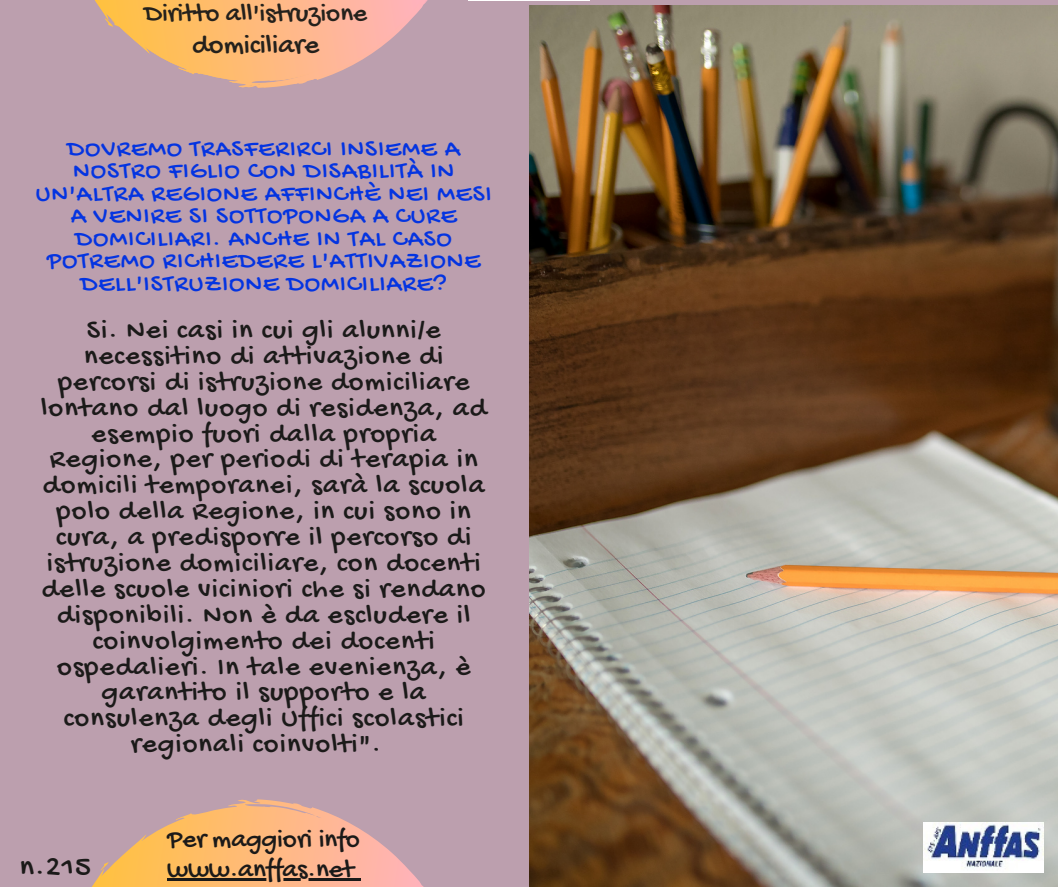
<style>
.page{position:relative;width:1058px;height:887px;background:#fff}
.page>*{position:absolute;margin:0;border:0;box-sizing:border-box;transform-origin:0 0}
.t1{font:30px "Gochi Hand";color:#1b1a19}
.t2{font:28.5px/25.8px "Gochi Hand";letter-spacing:.04em;color:#1b1a19;text-align:center}
.t3{font:28.5px "Gochi Hand";color:#24211c}
.t4{font:27px "Gochi Hand";color:#1b1a19}
.t5{font:27px "Gochi Hand";color:#24211c}
.t6{font:25.5px/22.5px "Gochi Hand";letter-spacing:.04em;color:#0434e1;text-align:center}
</style>
<div class="page">
<div style="left:0;top:0;width:1058px;height:886px;background:#bc9fae"></div>
<svg style="left:92px;top:799px;width:331px;height:87px"></svg>
<svg style="left:95px;top:0;width:374px;height:88px"></svg>
<img style="left:469px;top:0;width:120px;height:1px">
<img style="left:529px;top:5px;width:529px;height:881px">
<img style="left:923px;top:822px;width:120px;height:50px">
<hr style="left:167px;top:877px;width:187px;height:3px;background:#1b1a19">
<svg style="left:354px;top:877px;width:6px;height:3px"></svg>
<p class="t5" style="left:144px;top:0;width:224px">Diritto all'istruzione</p>
<p class="t3" style="left:192px;top:30px;width:128px">domiciliare</p>
<p class="t6" style="left:36px;top:139px;width:457px">DOVREMO TRASFERIRCI INSIEME A<br>NOSTRO FIGLIO CON DISABILITÀ IN<br>UN'ALTRA REGIONE AFFINCHÈ NEI MESI<br>A VENIRE SI SOTTOPONGA A CURE<br>DOMICILIARI. ANCHE IN TAL CASO<br>POTREMO RICHIEDERE L'ATTIVAZIONE<br>DELL'ISTRUZIONE DOMICILIARE?</p>
<p class="t2" style="left:41px;top:319px;width:447px">Si. Nei casi in cui gli alunni/e necessitino di attivazione di percorsi di istruzione domiciliare lontano dal luogo di residenza, ad esempio fuori dalla propria<br>Regione, per periodi di terapia in domicili temporanei, sarà la scuola polo della Regione, in cui sono in cura, a predisporre il percorso di istruzione domiciliare, con docenti delle scuole viciniori che si rendano disponibili. Non è da escludere il coinvolgimento dei docenti ospedalieri. In tale evenienza, è garantito il supporto e la consulenza degli Uffici scolastici regionali coinvolti".</p>
<p class="t4" style="left:167px;top:825px;width:194px">Per maggiori info</p>
<p class="t1" style="left:20px;top:850px;width:73px">n.215</p>
<p class="t4" style="left:167px;top:854px;width:188px">www.anffas.net</p>
</div>
